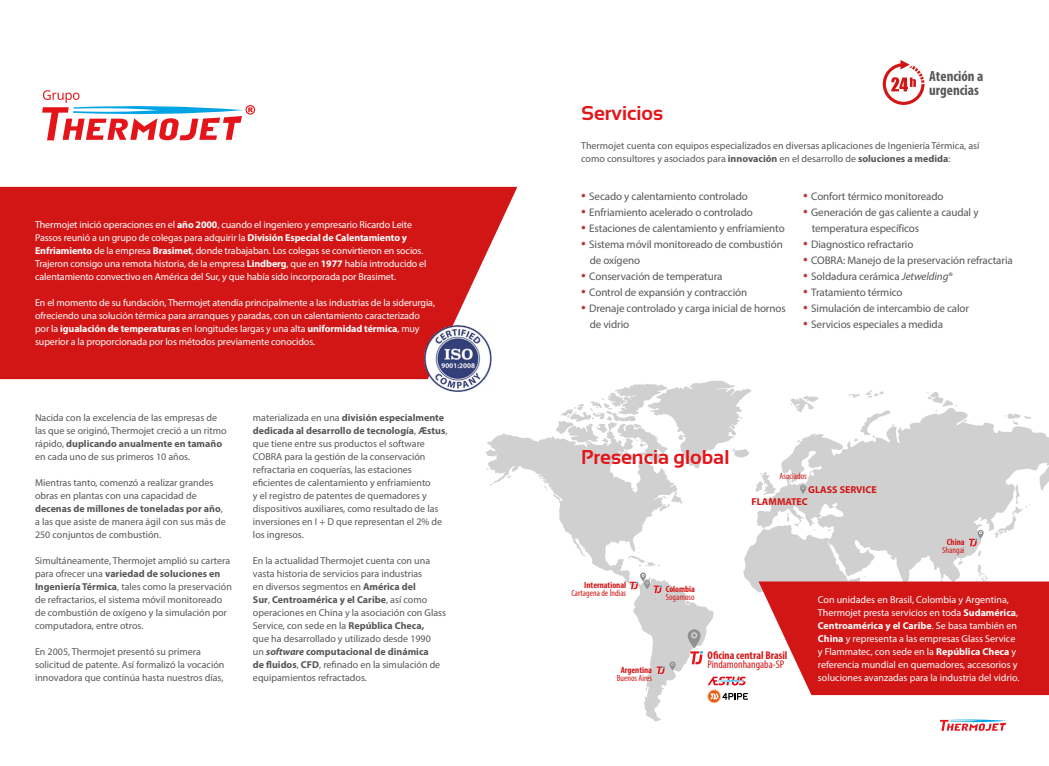
<style>
.page{position:relative;width:1049px;height:766px;background:#fff}
.page>*{position:absolute;margin:0;border:0;box-sizing:border-box;transform-origin:0 0}
.t1{font:700 20px "Sansation";color:#e4151a}
.t2{font:700 condensed 14.8px/13.9px "Myriad Pro";color:#575756}
.t3{font:700 condensed 11.2px "Myriad Pro";color:#d21616}
.t4{font:condensed 11.2px "Myriad Pro";color:#d21616}
.t5{font:11px/16px "Myriad Pro";letter-spacing:-.01em;color:#575756}
.t6{font:10px/13px "Myriad Pro";color:#575756}
.t7{font:10px/13px "Myriad Pro";letter-spacing:-.01em;color:#fff}
.t8{font:700 10px "Myriad Pro";color:#d21616}
.t9{font:condensed 9px "Myriad Pro";color:#d21616}
.t10{font:700 condensed 9px "Myriad Pro";color:#d21616}
.s1{font-weight:700}
.s2{font-weight:700;font-style:italic}
.s3{font-size:17px;color:#ba3e3f}
.s4{font-style:italic}
</style>
<div class="page">
<svg style="left:940px;top:719px;width:66px;height:11px"></svg>
<svg style="left:743px;top:411px;width:306px;height:181px;fill:#d0d0d0"></svg>
<svg style="left:927px;top:392px;width:30px;height:19px"></svg>
<svg style="left:848px;top:390px;width:36px;height:8px"></svg>
<svg style="left:789px;top:395px;width:29px;height:17px"></svg>
<svg style="left:485px;top:433px;width:228px;height:288px"></svg>
<svg style="left:627px;top:548px;width:33px;height:18px"></svg>
<svg style="left:507px;top:475px;width:4px;height:3px"></svg>
<svg style="left:787px;top:512px;width:11px;height:14px"></svg>
<svg style="left:789px;top:479px;width:5px;height:4px"></svg>
<svg style="left:803px;top:470px;width:9px;height:6px"></svg>
<svg style="left:854px;top:410px;width:40px;height:31px"></svg>
<svg style="left:1004px;top:413px;width:27px;height:11px"></svg>
<svg style="left:538px;top:381px;width:238px;height:125px"></svg>
<svg style="left:800px;top:484px;width:6px;height:9px"></svg>
<div style="left:0;top:187px;width:517px;height:192px;background:#d21616"></div>
<svg style="left:42px;top:90px;width:213px;height:50px"></svg>
<svg style="left:758px;top:581px;width:291px;height:113px;background:#d83838"></svg>
<svg style="left:656px;top:661px;width:19px;height:12px"></svg>
<svg style="left:630px;top:572px;width:38px;height:21px"></svg>
<svg style="left:688px;top:629px;width:15px;height:35px"></svg>
<svg style="left:935px;top:483px;width:114px;height:206px"></svg>
<svg style="left:707px;top:676px;width:41px;height:27px"></svg>
<svg style="left:883px;top:60px;width:41px;height:45px"></svg>
<img style="left:424px;top:324px;width:68px;height:68px">
<p class="t7" style="left:35px;top:218px;width:393px">Thermojet inició operaciones en el <span class="s1">año 2000</span>, cuando el ingeniero y empresario Ricardo Leite Passos reunió a un grupo de colegas para adquirir la <span class="s1">División Especial de Calentamiento y Enfriamiento</span> de la empresa <span class="s1">Brasimet</span>, donde trabajaban. Los colegas se convirtieron en socios.<br>Trajeron consigo una remota historia, de la empresa <span class="s1">Lindberg</span>, que en <span class="s1">1977</span> había introducido el calentamiento convectivo en América del Sur, y que había sido incorporada por Brasimet.</p>
<p class="t7" style="left:35px;top:296px;width:401px">En el momento de su fundación, Thermojet atendía principalmente a las industrias de la siderurgia, ofreciendo una solución térmica para arranques y paradas, con un calentamiento caracterizado por la <span class="s1">igualación de temperaturas</span> en longitudes largas y una alta <span class="s1">uniformidad térmica</span>, muy superior a la proporcionada por los métodos previamente conocidos.</p>
<p class="t6" style="left:35px;top:410px;width:193px">Nacida con la excelencia de las empresas de las que se originó, Thermojet creció a un ritmo rápido, <span class="s1">duplicando anualmente en tamaño </span>en cada uno de sus primeros 10 años.</p>
<p class="t6" style="left:35px;top:475px;width:192px">Mientras tanto, comenzó a realizar grandes obras en plantas con una capacidad de <span class="s1">decenas de millones de toneladas por año</span>, a las que asiste de manera ágil con sus más de 250 conjuntos de combustión.</p>
<p class="t6" style="left:35px;top:553px;width:198px">Simultáneamente, Thermojet amplió su cartera para ofrecer una <span class="s1">variedad de soluciones en Ingeniería Térmica</span>, tales como la preservación de refractarios, el sistema móvil monitoreado de combustión de oxígeno y la simulación por computadora, entre otros.</p>
<p class="t6" style="left:35px;top:644px;width:191px">En 2005, Thermojet presentó su primera solicitud de patente. Así formalizó la vocación innovadora que continúa hasta nuestros días,</p>
<p class="t6" style="left:253px;top:410px;width:196px">materializada en una <span class="s1">división especialmente dedicada al desarrollo de tecnología</span>, <span class="s1">Æstus</span>, que tiene entre sus productos el software COBRA para la gestión de la conservación refractaria en coquerías, las estaciones eficientes de calentamiento y enfriamiento<br>y el registro de patentes de quemadores y dispositivos auxiliares, como resultado de las inversiones en I + D que representan el 2% de los ingresos.</p>
<p class="t6" style="left:253px;top:553px;width:195px">En la actualidad Thermojet cuenta con una vasta historia de servicios para industrias<br>en diversos segmentos en <span class="s1">América del<br>Sur</span>, <span class="s1">Centroamérica y el Caribe</span>, así como operaciones en China y la asociación con Glass Service, con sede en la <span class="s1">República Checa,<br></span>que ha desarrollado y utilizado desde 1990<br>un <span class="s2">software</span> <span class="s1">computacional de dinámica<br>de fluidos</span>, <span class="s1">CFD</span>, refinado en la simulación de equipamientos refractados.</p>
<h2 class="t2" style="left:929px;top:69px;width:56px">Atención a urgencias</h2>
<h1 class="t1" style="left:581px;top:101px;width:83px">Servicios</h1>
<p class="t6" style="left:581px;top:139px;width:400px">Thermojet cuenta con equipos especializados en diversas aplicaciones de Ingeniería Térmica, así como consultores y asociados para <span class="s1">innovación</span> en el desarrollo de <span class="s1">soluciones a medida</span>:</p>
<p class="t5" style="left:581px;top:188px;width:168px"><span class="s3">•</span> Secado y calentamiento controlado</p>
<p class="t5" style="left:581px;top:204px;width:173px"><span class="s3">•</span> Enfriamiento acelerado o controlado</p>
<p class="t5" style="left:581px;top:220px;width:205px"><span class="s3">•</span> Estaciones de calentamiento y enfriamiento</p>
<p class="t5" style="left:590px;top:236px;width:195px;text-indent:-9px"><span class="s3">•</span> Sistema móvil monitoreado de combustión de oxígeno</p>
<p class="t5" style="left:581px;top:268px;width:143px"><span class="s3">•</span> Conservación de temperatura</p>
<p class="t5" style="left:581px;top:284px;width:168px"><span class="s3">•</span> Control de expansión y contracción</p>
<p class="t5" style="left:590px;top:300px;width:198px;text-indent:-9px"><span class="s3">•</span> Drenaje controlado y carga inicial de hornos de vidrio</p>
<p class="t5" style="left:803px;top:188px;width:142px"><span class="s3">•</span> Confort térmico monitoreado</p>
<p class="t5" style="left:812px;top:204px;width:168px;text-indent:-9px"><span class="s3">•</span> Generación de gas caliente a caudal y temperatura específicos</p>
<p class="t5" style="left:803px;top:236px;width:112px"><span class="s3">•</span> Diagnostico refractario</p>
<p class="t5" style="left:803px;top:252px;width:211px"><span class="s3">•</span> COBRA: Manejo de la preservación refractaria</p>
<p class="t5" style="left:803px;top:268px;width:151px"><span class="s3">•</span> Soldadura cerámica <span class="s4">Jetwelding</span>®</p>
<p class="t5" style="left:803px;top:284px;width:101px"><span class="s3">•</span> Tratamiento térmico</p>
<p class="t5" style="left:803px;top:300px;width:167px"><span class="s3">•</span> Simulación de intercambio de calor</p>
<p class="t5" style="left:803px;top:316px;width:141px"><span class="s3">•</span> Servicios especiales a medida</p>
<h1 class="t1" style="left:581px;top:445px;width:150px">Presencia global</h1>
<p class="t9" style="left:779px;top:470px;width:29px">Asociados</p>
<p class="t8" style="left:808px;top:483px;width:70px">GLASS SERVICE</p>
<p class="t10" style="left:584px;top:579px;width:43px">International</p>
<p class="t9" style="left:572px;top:587px;width:56px">Cartagena de Índias</p>
<p class="t10" style="left:621px;top:664px;width:33px">Argentina</p>
<p class="t9" style="left:617px;top:672px;width:37px">Buenos Aires</p>
<p class="t8" style="left:751px;top:494px;width:58px">FLAMMATEC</p>
<p class="t10" style="left:666px;top:583px;width:31px">Colombia</p>
<p class="t9" style="left:666px;top:591px;width:30px">Sogamoso</p>
<p class="t3" style="left:707px;top:647px;width:81px">Oficina central Brasil</p>
<p class="t4" style="left:707px;top:657px;width:78px">Pindamonhangaba-SP</p>
<p class="t10" style="left:947px;top:536px;width:19px">China</p>
<p class="t9" style="left:942px;top:544px;width:24px">Shangai</p>
<p class="t7" style="left:818px;top:592px;width:203px">Con unidades en Brasil, Colombia y Argentina, Thermojet presta servicios en toda <span class="s1">Sudamérica</span>, <span class="s1">Centroamérica y el Caribe</span>. Se basa también en <span class="s1">China</span> y representa a las empresas Glass Service y Flammatec, con sede en la <span class="s1">República Checa</span> y referencia mundial en quemadores, accesorios y soluciones avanzadas para la industria del vidrio.</p>
</div>
